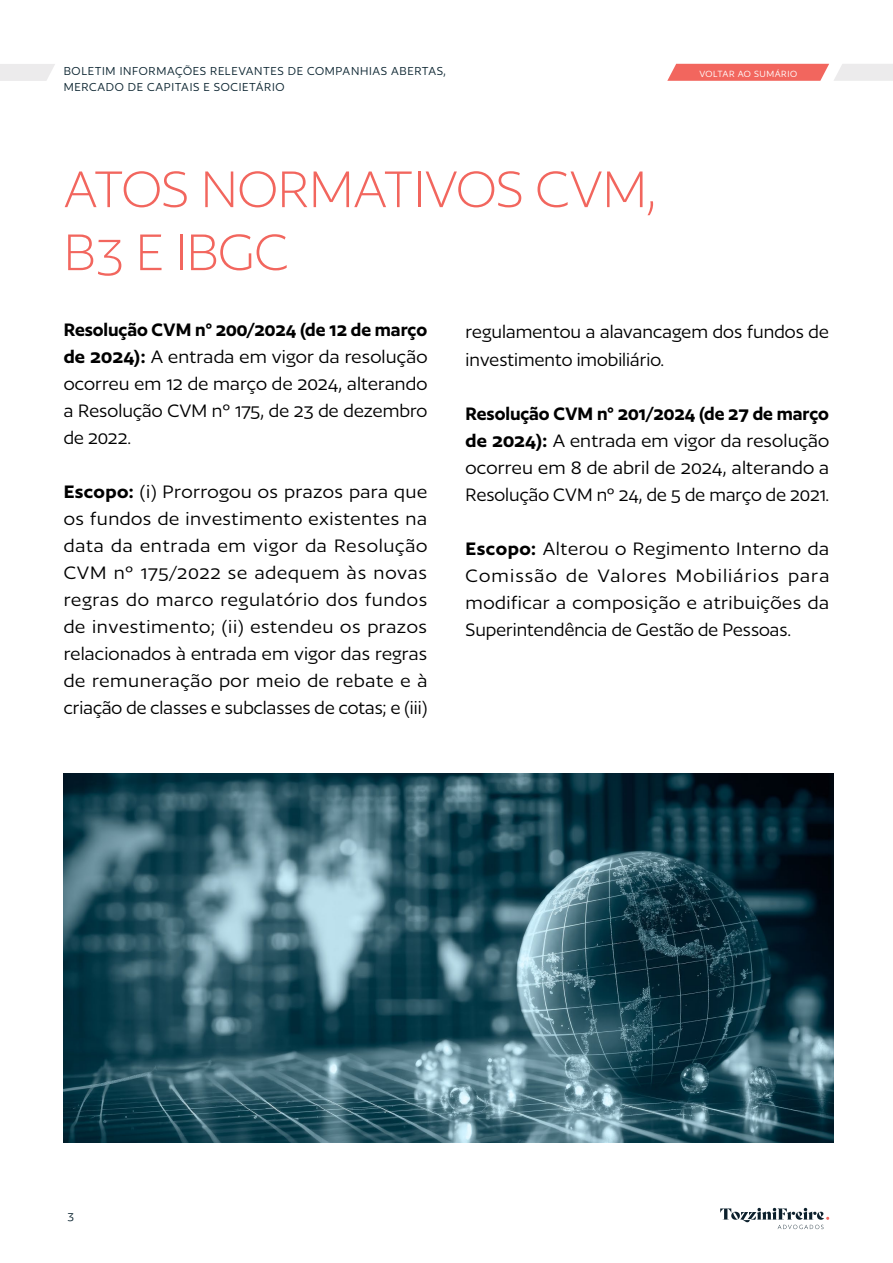
<style>
.page{position:relative;width:893px;height:1263px;background:#fff}
.page>*{position:absolute;margin:0;border:0;box-sizing:border-box;transform-origin:0 0}
.t1{font:300 60px/63px "Author";color:#f2665e}
.t2{font:21px/27px "Author";color:#000;text-align:justify;scale:1.05 1}
.t3{font:21px/27px "Author";color:#000;text-align:justify;scale:1.04 1}
.t4{font:21px/27px "Author";color:#000}
.t5{font:13.5px/16.2px "Author";letter-spacing:.05em;color:#0b2430}
.t6{font:10.5px "Author";letter-spacing:.05em;color:#fff}
.s1{font-weight:600}
</style>
<div class="page">
<svg style="left:720px;top:1208px;width:109px;height:21px"></svg>
<svg style="left:0;top:64px;width:55px;height:17px"></svg>
<svg style="left:667px;top:64px;width:226px;height:17px;background:#f1938e"></svg>
<img style="left:64px;top:774px;width:769px;height:368px">
<p class="t5" style="left:64px;top:63px;width:384px">BOLETIM INFORMAÇÕES RELEVANTES DE COMPANHIAS ABERTAS,<br>MERCADO DE CAPITAIS E SOCIETÁRIO</p>
<p class="t6" style="left:699px;top:68px;width:99px">VOLTAR AO SUMÁRIO</p>
<h1 class="t1" style="left:64px;top:157px;width:594px">ATOS NORMATIVOS CVM,<br>B3 E IBGC</h1>
<p class="t3" style="left:64px;top:316px;width:351px"><span class="s1">Resolução CVM n° 200/2024 (de 12 de março de 2024):</span> A entrada em vigor da resolução ocorreu em 12 de março de 2024, alterando a Resolução CVM nº 175, de 23 de dezembro de 2022.</p>
<p class="t2" style="left:64px;top:478px;width:348px"><span class="s1">Escopo:</span> (i) Prorrogou os prazos para que os fundos de investimento existentes na data da entrada em vigor da Resolução CVM nº 175/2022 se adequem às novas regras do marco regulatório dos fundos de investimento; (ii) estendeu os prazos relacionados à entrada em vigor das regras de remuneração por meio de rebate e à criação de classes e subclasses de cotas; e (iii)</p>
<p class="t4" style="left:466px;top:319px;width:365px">regulamentou a alavancagem dos fundos de investimento imobiliário.</p>
<p class="t3" style="left:466px;top:400px;width:351px"><span class="s1">Resolução CVM n° 201/2024 (de 27 de março de 2024):</span> A entrada em vigor da resolução ocorreu em 8 de abril de 2024, alterando a Resolução CVM nº 24, de 5 de março de 2021.</p>
<p class="t2" style="left:466px;top:535px;width:348px"><span class="s1">Escopo:</span> Alterou o Regimento Interno da Comissão de Valores Mobiliários para modificar a composição e atribuições da Superintendência de Gestão de Pessoas.</p>
<p class="t5" style="left:68px;top:1208px;width:8px">3</p>
</div>
